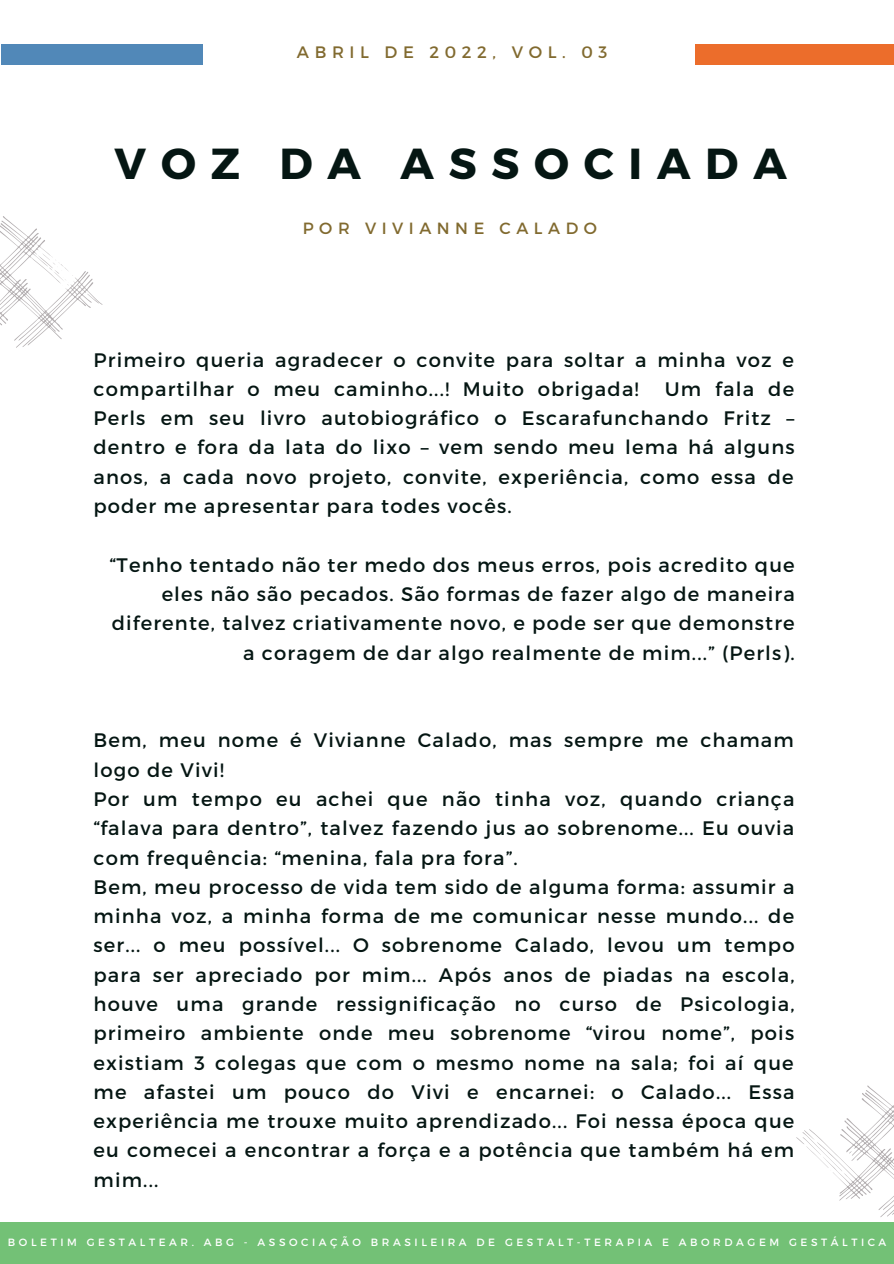
<style>
.page{position:relative;width:894px;height:1264px;background:#fff}
.page>*{position:absolute;margin:0;border:0;box-sizing:border-box;transform-origin:0 0}
.t1{font:700 43.35px "Montserrat";letter-spacing:.34em;color:#051613}
.t2{font:19.5px/29.2px "Montserrat";letter-spacing:.06em;color:#051613;text-align:justify}
.t3{font:16.5px "Montserrat";letter-spacing:.34em;color:#816a2f}
.t4{font:16.2px "Montserrat";letter-spacing:.34em;color:#816a2f}
.t5{font:10.5px "Montserrat";letter-spacing:.34em;color:#fff}
</style>
<div class="page">
<div style="left:0;top:1221px;width:893px;height:42px;background:#73c176"></div>
<div style="left:2px;top:44px;width:201px;height:20px;background:#5188b8"></div>
<div style="left:694px;top:44px;width:199px;height:20px;background:#ec6d2b"></div>
<svg style="left:0;top:216px;width:103px;height:132px"></svg>
<svg style="left:796px;top:1085px;width:97px;height:132px"></svg>
<p class="t3" style="left:297px;top:42px;width:312px">ABRIL DE 2022, VOL. 03</p>
<p class="t1" style="left:115px;top:135px;width:673px">VOZ DA ASSOCIADA</p>
<p class="t4" style="left:303px;top:218px;width:295px">POR VIVIANNE CALADO</p>
<p class="t2" style="left:93px;top:344px;width:701px">Primeiro queria agradecer o convite para soltar a minha voz e compartilhar o meu caminho...! Muito obrigada!</p>
<p class="t2" style="left:93px;top:373px;width:702px;text-indent:571px">Um fala de Perls em seu livro autobiográfico o Escarafunchando Fritz – dentro e fora da lata do lixo – vem sendo meu lema há alguns anos, a cada novo projeto, convite, experiência, como essa de poder me apresentar para todes vocês.</p>
<p class="t2" style="left:110px;top:549px;width:686px;text-align:right">“Tenho tentado não ter medo dos meus erros, pois acredito que eles não são pecados. São formas de fazer algo de maneira diferente, talvez criativamente novo, e pode ser que demonstre a coragem de dar algo realmente de mim...” (Perls).</p>
<p class="t2" style="left:93px;top:724px;width:701px">Bem, meu nome é Vivianne Calado, mas sempre me chamam logo de Vivi!</p>
<p class="t2" style="left:93px;top:783px;width:702px">Por um tempo eu achei que não tinha voz, quando criança “falava para dentro”, talvez fazendo jus ao sobrenome... Eu ouvia com frequência: “menina, fala pra fora”.</p>
<p class="t2" style="left:93px;top:871px;width:702px">Bem, meu processo de vida tem sido de alguma forma: assumir a minha voz, a minha forma de me comunicar nesse mundo... de ser... o meu possível... O sobrenome Calado, levou um tempo para ser apreciado por mim... Após anos de piadas na escola, houve uma grande ressignificação no curso de Psicologia, primeiro ambiente onde meu sobrenome “virou nome”, pois existiam 3 colegas que com o mesmo nome na sala; foi aí que me afastei um pouco do Vivi e encarnei: o Calado... Essa experiência me trouxe muito aprendizado... Foi nessa época que eu comecei a encontrar a força e a potência que também há em mim...</p>
<p class="t5" style="left:8px;top:1235px;width:879px">BOLETIM GESTALTEAR. ABG - ASSOCIAÇÃO BRASILEIRA DE GESTALT-TERAPIA E ABORDAGEM GESTÁLTICA</p>
</div>
